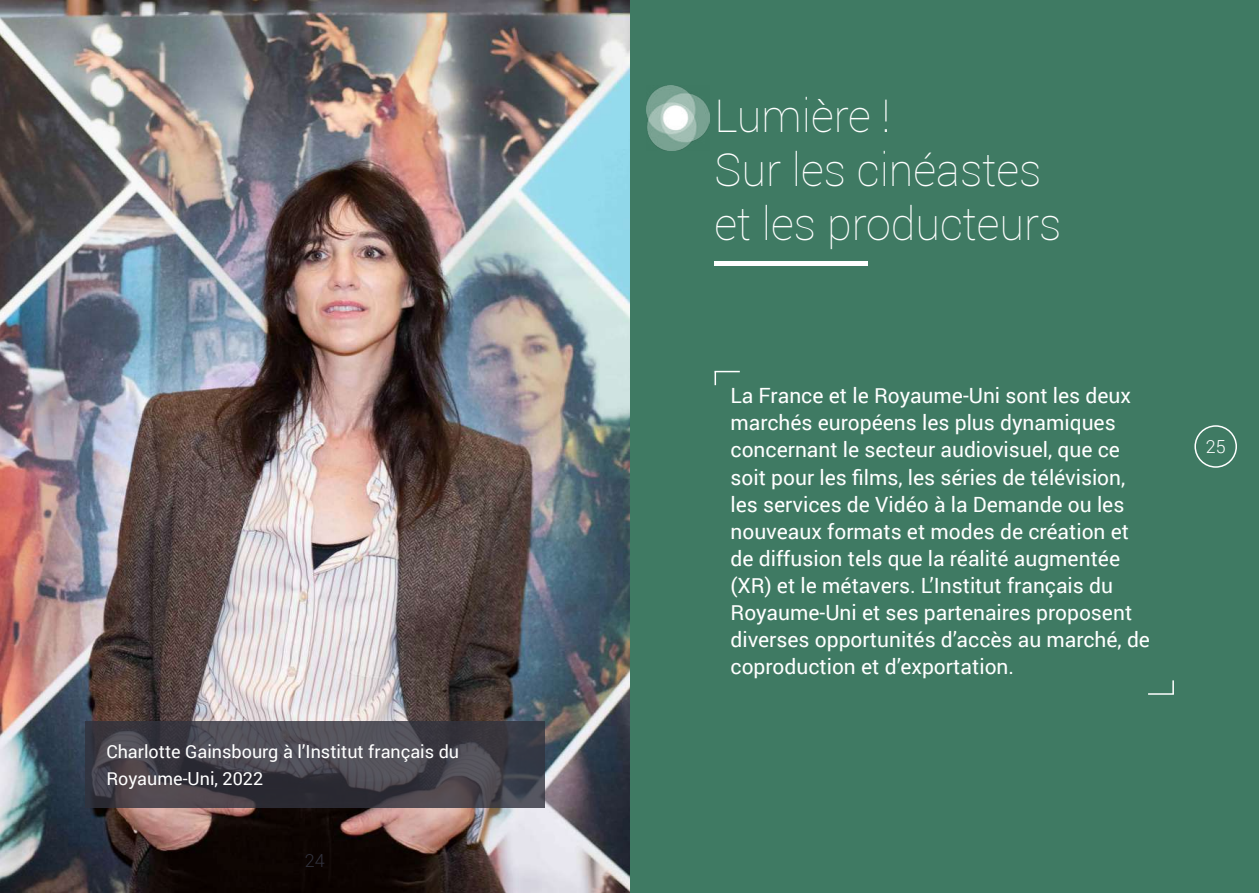
<style>
.page{position:relative;width:1259px;height:893px;background:#fff}
.page>*{position:absolute;margin:0;border:0;box-sizing:border-box;transform-origin:0 0}
.t1{font:100 45px/54px "Roboto";color:#fff}
.t2{font:21px/27px "Roboto";color:#fff}
.t3{font:18px/27px "Roboto";color:#fff}
.t4{font:300 18px "Roboto";color:#fff}
.t5{font:300 18px "Roboto";color:#31323d}
</style>
<div class="page">
<div style="left:629px;top:0;width:630px;height:893px;background:#3f7a63"></div>
<div style="left:1194px;top:425px;width:43px;height:43px;border:2px solid #fff;border-radius:50%"></div>
<div style="left:714px;top:261px;width:153px;height:5px;background:#fff"></div>
<svg style="left:714px;top:371px;width:26px;height:14px"></svg>
<hr style="left:1148px;top:693px;width:26px;height:2px;background:#fff">
<svg style="left:1172px;top:680px;width:2px;height:14px"></svg>
<img style="left:0;top:0;width:629px;height:893px">
<svg style="left:85px;top:721px;width:459px;height:87px;background:#434149"></svg>
<img style="left:646px;top:85px;width:63px;height:66px">
<p class="t3" style="left:106px;top:737px;width:354px">Charlotte Gainsbourg à l’Institut français du<br>Royaume-Uni, 2022</p>
<p class="t5" style="left:305px;top:848px;width:21px">24</p>
<h1 class="t1" style="left:714px;top:88px;width:348px">Lumière !<br>Sur les cinéastes et les producteurs</h1>
<p class="t2" style="left:730px;top:382px;width:421px">La France et le Royaume-Uni sont les deux marchés européens les plus dynamiques concernant le secteur audiovisuel, que ce soit pour les films, les séries de télévision, les services de Vidéo à la Demande ou les nouveaux formats et modes de création et de diffusion tels que la réalité augmentée (XR) et le métavers. L’Institut français du Royaume-Uni et ses partenaires proposent diverses opportunités d’accès au marché, de coproduction et d’exportation.</p>
<p class="t4" style="left:1205px;top:434px;width:21px">25</p>
</div>
